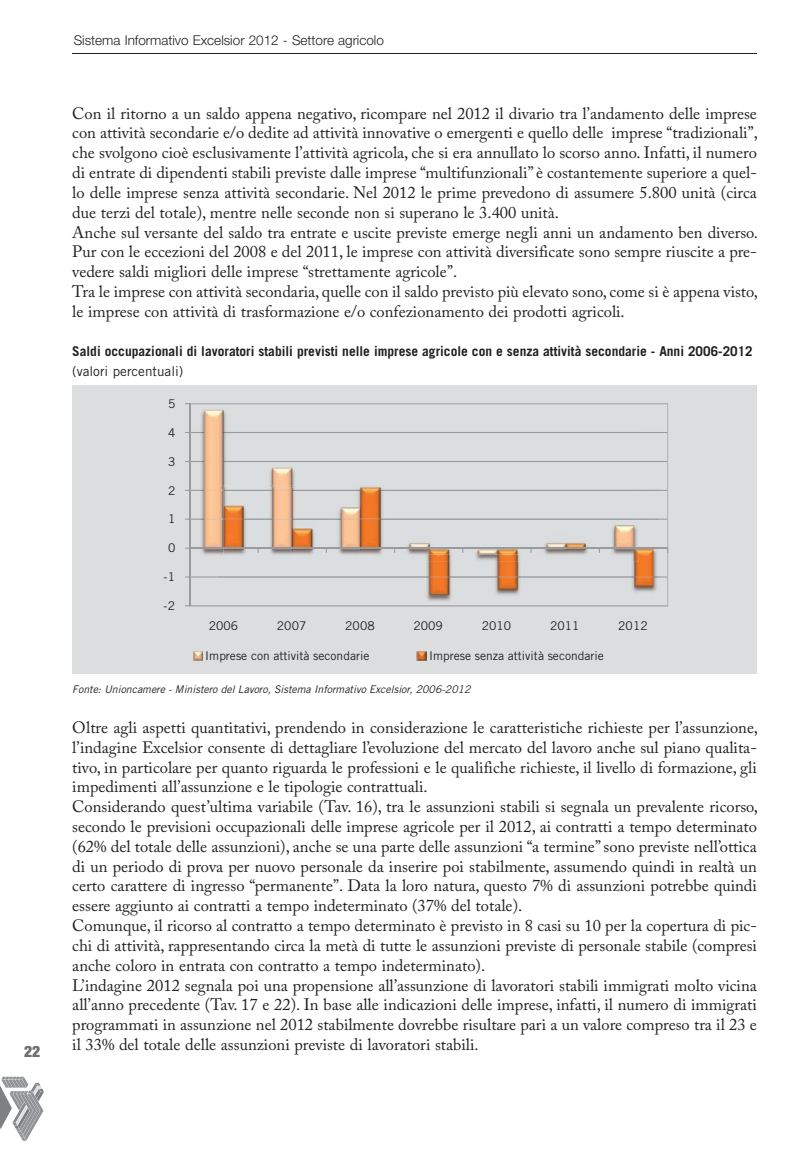
<style>
.page{position:relative;width:808px;height:1149px;background:#fff}
.page>*{position:absolute;margin:0;border:0;box-sizing:border-box;transform-origin:0 0}
.t1{font:16.5px/19.8px "Adobe Caslon Pro";color:#231f20}
.t2{font:900 condensed 15.75px "Helvetica Neue LT Std";color:#6d6e70}
.t3{font:700 13.5px "Trade Gothic LT Std";color:#231f20}
.t4{font:300 13.5px "Helvetica Neue LT Std";color:#231f20}
.t5{font:13.5px "Trade Gothic LT Std";color:#231f20}
.t6{font:12px "Trade Gothic LT Std";color:#231f20}
.t7{font:italic 10.5px "Trade Gothic LT Std";color:#231f20}
</style>
<div class="page">
<hr style="left:72px;top:53px;width:685px;height:1px;background:#231f20">
<svg style="left:0;top:1076px;width:44px;height:64px"></svg>
<div style="left:72px;top:385px;width:685px;height:288px;background:#dcddde"></div>
<svg style="left:190px;top:403px;width:478px;height:203px"></svg>
<img style="left:200px;top:407px;width:439px;height:154px">
<img style="left:219px;top:485px;width:439px;height:117px">
<img style="left:204px;top:409px;width:430px;height:145px">
<img style="left:204px;top:432px;width:430px;height:87px">
<img style="left:219px;top:485px;width:415px;height:69px">
<img style="left:224px;top:487px;width:430px;height:108px">
<img style="left:224px;top:489px;width:430px;height:88px">
<img style="left:224px;top:487px;width:415px;height:74px">
<img style="left:224px;top:487px;width:410px;height:67px">
<hr style="left:189px;top:403px;width:1px;height:202px;background:#989a9d">
<hr style="left:190px;top:547px;width:478px;height:1px;background:#989a9d">
<svg style="left:193px;top:651px;width:9px;height:9px"></svg>
<svg style="left:417px;top:651px;width:9px;height:9px"></svg>
<p class="t2" style="left:24px;top:1045px;width:18px">22</p>
<p class="t4" style="left:74px;top:36px;width:312px">Sistema Informativo Excelsior 2012 - Settore agricolo</p>
<p class="t1" style="left:72px;top:105px;width:687px">Con il ritorno a un saldo appena negativo, ricompare nel 2012 il divario tra l’andamento delle imprese con attività secondarie e/o dedite ad attività innovative o emergenti e quello delle imprese “tradizionali”, che svolgono cioè esclusivamente l’attività agricola, che si era annullato lo scorso anno. Infatti, il numero di entrate di dipendenti stabili previste dalle imprese “multifunzionali” è costantemente superiore a quel&shy;lo delle imprese senza attività secondarie. Nel 2012 le prime prevedono di assumere 5.800 unità (circa due terzi del totale), mentre nelle seconde non si superano le 3.400 unità.<br>Anche sul versante del saldo tra entrate e uscite previste emerge negli anni un andamento ben diverso.<br>Pur con le eccezioni del 2008 e del 2011, le imprese con attività diversificate sono sempre riuscite a pre&shy;vedere saldi migliori delle imprese “strettamente agricole”.<br>Tra le imprese con attività secondaria, quelle con il saldo previsto più elevato sono, come si è appena visto, le imprese con attività di trasformazione e/o confezionamento dei prodotti agricoli.</p>
<p class="t3" style="left:72px;top:346px;width:682px">Saldi occupazionali di lavoratori stabili previsti nelle imprese agricole con e senza attività secondarie - Anni 2006-2012</p>
<p class="t5" style="left:72px;top:366px;width:113px">(valori percentuali)</p>
<p class="t6" style="left:168px;top:399px;width:9px">5</p>
<p class="t6" style="left:168px;top:428px;width:9px">4</p>
<p class="t6" style="left:168px;top:457px;width:9px">3</p>
<p class="t6" style="left:168px;top:486px;width:9px">2</p>
<p class="t6" style="left:168px;top:514px;width:9px">1</p>
<p class="t6" style="left:168px;top:543px;width:9px">0</p>
<p class="t6" style="left:164px;top:572px;width:13px">-1</p>
<p class="t6" style="left:164px;top:601px;width:13px">-2</p>
<p class="t6" style="left:209px;top:621px;width:31px">2006</p>
<p class="t6" style="left:277px;top:621px;width:31px">2007</p>
<p class="t6" style="left:345px;top:621px;width:31px">2008</p>
<p class="t6" style="left:413px;top:621px;width:31px">2009</p>
<p class="t6" style="left:482px;top:621px;width:31px">2010</p>
<p class="t6" style="left:550px;top:621px;width:31px">2011</p>
<p class="t6" style="left:618px;top:621px;width:31px">2012</p>
<p class="t6" style="left:205px;top:651px;width:166px">Imprese con attività secondarie</p>
<p class="t6" style="left:429px;top:651px;width:176px">Imprese senza attività secondarie</p>
<p class="t7" style="left:72px;top:685px;width:400px">Fonte: Unioncamere - Ministero del Lavoro, Sistema Informativo Excelsior, 2006-2012</p>
<p class="t1" style="left:72px;top:719px;width:687px">Oltre agli aspetti quantitativi, prendendo in considerazione le caratteristiche richieste per l’assunzione, l’indagine Excelsior consente di dettagliare l’evoluzione del mercato del lavoro anche sul piano qualita&shy;tivo, in particolare per quanto riguarda le professioni e le qualifiche richieste, il livello di formazione, gli impedimenti all’assunzione e le tipologie contrattuali.<br>Considerando quest’ultima variabile (Tav. 16), tra le assunzioni stabili si segnala un prevalente ricorso, secondo le previsioni occupazionali delle imprese agricole per il 2012, ai contratti a tempo determinato (62% del totale delle assunzioni), anche se una parte delle assunzioni “a termine” sono previste nell’ottica di un periodo di prova per nuovo personale da inserire poi stabilmente, assumendo quindi in realtà un certo carattere di ingresso “permanente”. Data la loro natura, questo 7% di assunzioni potrebbe quindi essere aggiunto ai contratti a tempo indeterminato (37% del totale).<br>Comunque, il ricorso al contratto a tempo determinato è previsto in 8 casi su 10 per la copertura di pic&shy;chi di attività, rappresentando circa la metà di tutte le assunzioni previste di personale stabile (compresi anche coloro in entrata con contratto a tempo indeterminato).<br>L’indagine 2012 segnala poi una propensione all’assunzione di lavoratori stabili immigrati molto vicina all’anno precedente (Tav. 17 e 22). In base alle indicazioni delle imprese, infatti, il numero di immigrati programmati in assunzione nel 2012 stabilmente dovrebbe risultare pari a un valore compreso tra il 23 e il 33% del totale delle assunzioni previste di lavoratori stabili.</p>
</div>
